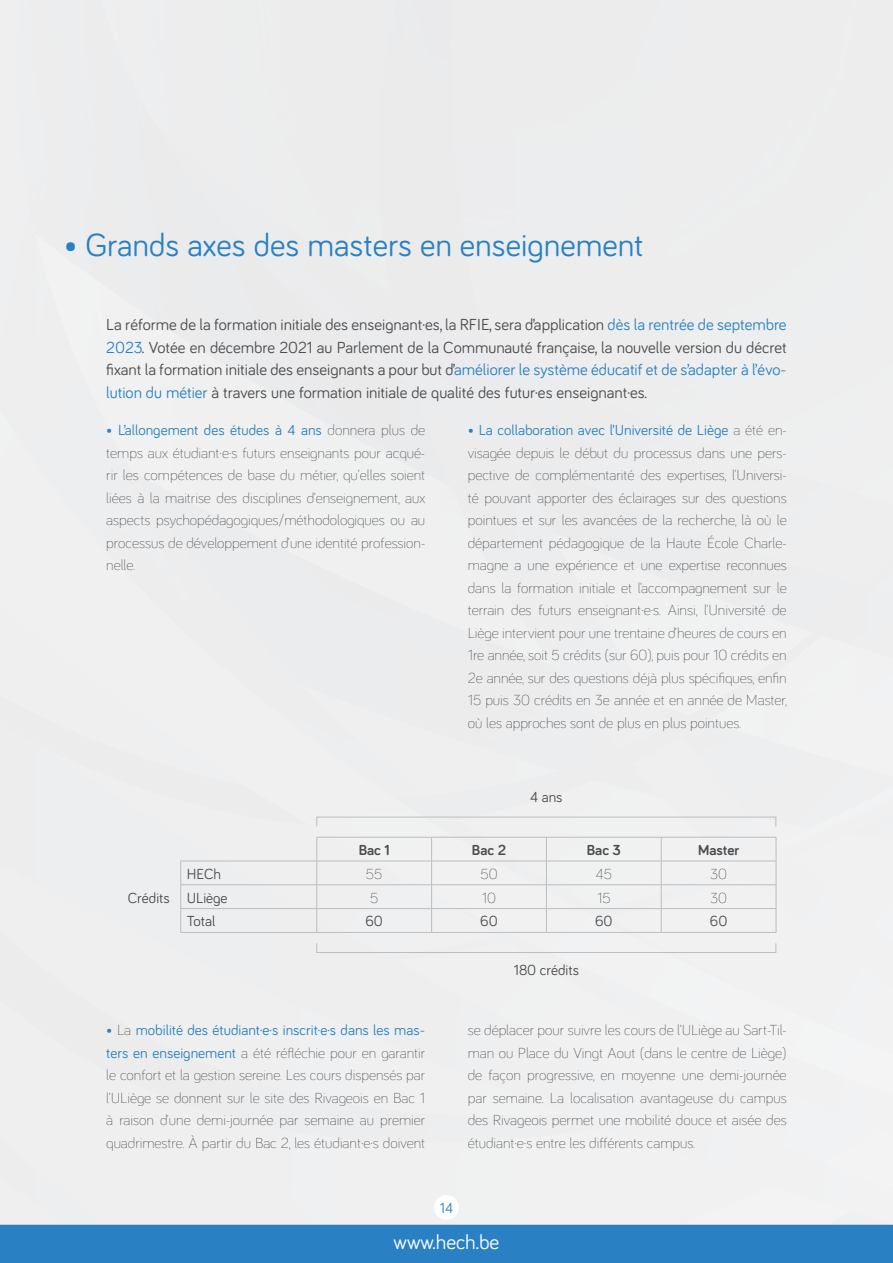
<style>
.page{position:relative;width:893px;height:1263px;background:#edeeef}
.page>*{position:absolute;margin:0;border:0;box-sizing:border-box;transform-origin:0 0}
.t1{font:33px "Bariol";color:#2981c4}
.t2{font:21px "Bariol";color:#fff}
.t3{font:16.5px/22.5px "Bariol";color:#4b4c4d;text-align:justify}
.t4{font:300 15px/22.5px "Bariol";color:#4b4c4d;text-align:justify}
.t5{font:15px "Bariol";color:#4b4c4d}
.t6{font:700 15px "Bariol";color:#4b4c4d}
.t7{font:15px "Bariol";color:#2981c4}
.s1{color:#2981c4}
.s2{font-weight:400;color:#2981c4}
</style>
<div class="page">
<hr style="left:181px;top:884px;width:136px;height:1px;background:#bcbdc0">
<hr style="left:181px;top:908px;width:136px;height:1px;background:#bcbdc0">
<hr style="left:181px;top:932px;width:136px;height:1px;background:#bcbdc0">
<hr style="left:181px;top:861px;width:136px;height:1px;background:#bcbdc0">
<svg style="left:180px;top:861px;width:1px;height:71px"></svg>
<hr style="left:317px;top:837px;width:115px;height:1px;background:#bcbdc0">
<hr style="left:432px;top:837px;width:114px;height:1px;background:#bcbdc0">
<hr style="left:546px;top:837px;width:115px;height:1px;background:#bcbdc0">
<hr style="left:661px;top:837px;width:115px;height:1px;background:#bcbdc0">
<hr style="left:317px;top:861px;width:115px;height:1px;background:#bcbdc0">
<hr style="left:432px;top:861px;width:114px;height:1px;background:#bcbdc0">
<hr style="left:546px;top:861px;width:115px;height:1px;background:#bcbdc0">
<hr style="left:661px;top:861px;width:115px;height:1px;background:#bcbdc0">
<hr style="left:317px;top:884px;width:115px;height:1px;background:#bcbdc0">
<hr style="left:432px;top:884px;width:114px;height:1px;background:#bcbdc0">
<hr style="left:546px;top:884px;width:115px;height:1px;background:#bcbdc0">
<hr style="left:661px;top:884px;width:115px;height:1px;background:#bcbdc0">
<hr style="left:317px;top:908px;width:115px;height:1px;background:#bcbdc0">
<svg style="left:317px;top:837px;width:1px;height:95px"></svg>
<hr style="left:432px;top:908px;width:114px;height:1px;background:#bcbdc0">
<svg style="left:431px;top:838px;width:1px;height:94px"></svg>
<hr style="left:546px;top:908px;width:115px;height:1px;background:#bcbdc0">
<svg style="left:546px;top:838px;width:1px;height:94px"></svg>
<hr style="left:661px;top:908px;width:115px;height:1px;background:#bcbdc0">
<svg style="left:661px;top:838px;width:1px;height:94px"></svg>
<svg style="left:776px;top:837px;width:1px;height:95px"></svg>
<hr style="left:317px;top:932px;width:115px;height:1px;background:#bcbdc0">
<hr style="left:432px;top:932px;width:114px;height:1px;background:#bcbdc0">
<hr style="left:546px;top:932px;width:115px;height:1px;background:#bcbdc0">
<hr style="left:661px;top:932px;width:115px;height:1px;background:#bcbdc0">
<div style="left:317px;top:943px;width:459px;height:10px;border:1px solid #bcbdc0"></div>
<div style="left:317px;top:817px;width:459px;height:9px;border:1px solid #bcbdc0"></div>
<div style="left:0;top:1225px;width:893px;height:38px;background:#2981c4"></div>
<div style="left:434px;top:1195px;width:25px;height:25px;background:#fff;border-radius:50%"></div>
<h1 class="t1" style="left:64px;top:222px;width:581px">• Grands axes des masters en enseignement</h1>
<p class="t3" style="left:106px;top:312px;width:682px">La réforme de la formation initiale des enseignant·es, la RFIE, sera d’application <span class="s1">dès la rentrée de septembre 2023</span>. Votée en décembre 2021 au Parlement de la Communauté française, la nouvelle version du décret fixant la formation initiale des enseignants a pour but d’<span class="s1">améliorer le système éducatif et de s’adapter à l’évo&shy;lution du métier</span> à travers une formation initiale de qualité des futur·es enseignant·es.</p>
<p class="t4" style="left:106px;top:418px;width:320px"><span class="s2">• L’allongement des études à 4 ans</span> donnera plus de temps aux étudiant·e·s futurs enseignants pour acqué&shy;rir les compétences de base du métier, qu’elles soient liées à la maitrise des disciplines d’enseignement, aux aspects psychopédagogiques/méthodologiques ou au processus de développement d’une identité profession&shy;nelle.</p>
<p class="t4" style="left:468px;top:418px;width:321px"><span class="s2">• La collaboration avec l’Université de Liège</span> a été en&shy;visagée depuis le début du processus dans une pers&shy;pective de complémentarité des expertises, l’Universi&shy;té pouvant apporter des éclairages sur des questions pointues et sur les avancées de la recherche, là où le département pédagogique de la Haute École Charle&shy;magne a une expérience et une expertise reconnues dans la formation initiale et l’accompagnement sur le terrain des futurs enseignant·e·s. Ainsi, l’Université de Liège intervient pour une trentaine d’heures de cours en 1re année, soit 5 crédits (sur 60), puis pour 10 crédits en 2e année, sur des questions déjà plus spécifiques, enfin 15 puis 30 crédits en 3e année et en année de Master, où les approches sont de plus en plus pointues.</p>
<p class="t5" style="left:530px;top:787px;width:34px">4 ans</p>
<p class="t5" style="left:128px;top:887px;width:43px">Crédits</p>
<p class="t6" style="left:359px;top:840px;width:33px">Bac 1</p>
<p class="t6" style="left:472px;top:840px;width:36px">Bac 2</p>
<p class="t6" style="left:587px;top:840px;width:36px">Bac 3</p>
<p class="t6" style="left:698px;top:840px;width:43px">Master</p>
<p class="t5" style="left:187px;top:863px;width:36px">HECh</p>
<p class="t4" style="left:366px;top:862px;width:18px">55</p>
<p class="t4" style="left:480px;top:862px;width:19px">50</p>
<p class="t4" style="left:596px;top:862px;width:18px">45</p>
<p class="t4" style="left:710px;top:862px;width:18px">30</p>
<p class="t5" style="left:187px;top:887px;width:42px">ULiège</p>
<p class="t4" style="left:370px;top:885px;width:10px">5</p>
<p class="t4" style="left:482px;top:885px;width:16px">10</p>
<p class="t4" style="left:597px;top:885px;width:15px">15</p>
<p class="t4" style="left:710px;top:885px;width:18px">30</p>
<p class="t5" style="left:187px;top:911px;width:30px">Total</p>
<p class="t5" style="left:365px;top:911px;width:19px">60</p>
<p class="t5" style="left:480px;top:911px;width:19px">60</p>
<p class="t5" style="left:595px;top:911px;width:19px">60</p>
<p class="t5" style="left:710px;top:911px;width:19px">60</p>
<p class="t5" style="left:514px;top:959px;width:67px">180 crédits</p>
<p class="t4" style="left:106px;top:1018px;width:320px"><span class="s1">•</span> La <span class="s2">mobilité des étudiant·e·s inscrit·e·s dans les mas&shy;ters en enseignement</span> a été réfléchie pour en garantir le confort et la gestion sereine. Les cours dispensés par l’ULiège se donnent sur le site des Rivageois en Bac 1 à raison d’une demi-journée par semaine au premier quadrimestre. À partir du Bac 2, les étudiant·e·s doivent</p>
<p class="t4" style="left:468px;top:1018px;width:320px">se déplacer pour suivre les cours de l’ULiège au Sart-Til&shy;man ou Place du Vingt Aout (dans le centre de Liège) de façon progressive, en moyenne une demi-journée par semaine. La localisation avantageuse du campus des Rivageois permet une mobilité douce et aisée des étudiant·e·s entre les différents campus.</p>
<p class="t7" style="left:440px;top:1197px;width:15px">14</p>
<h2 class="t2" style="left:394px;top:1227px;width:107px">www.hech.be</h2>
</div>
